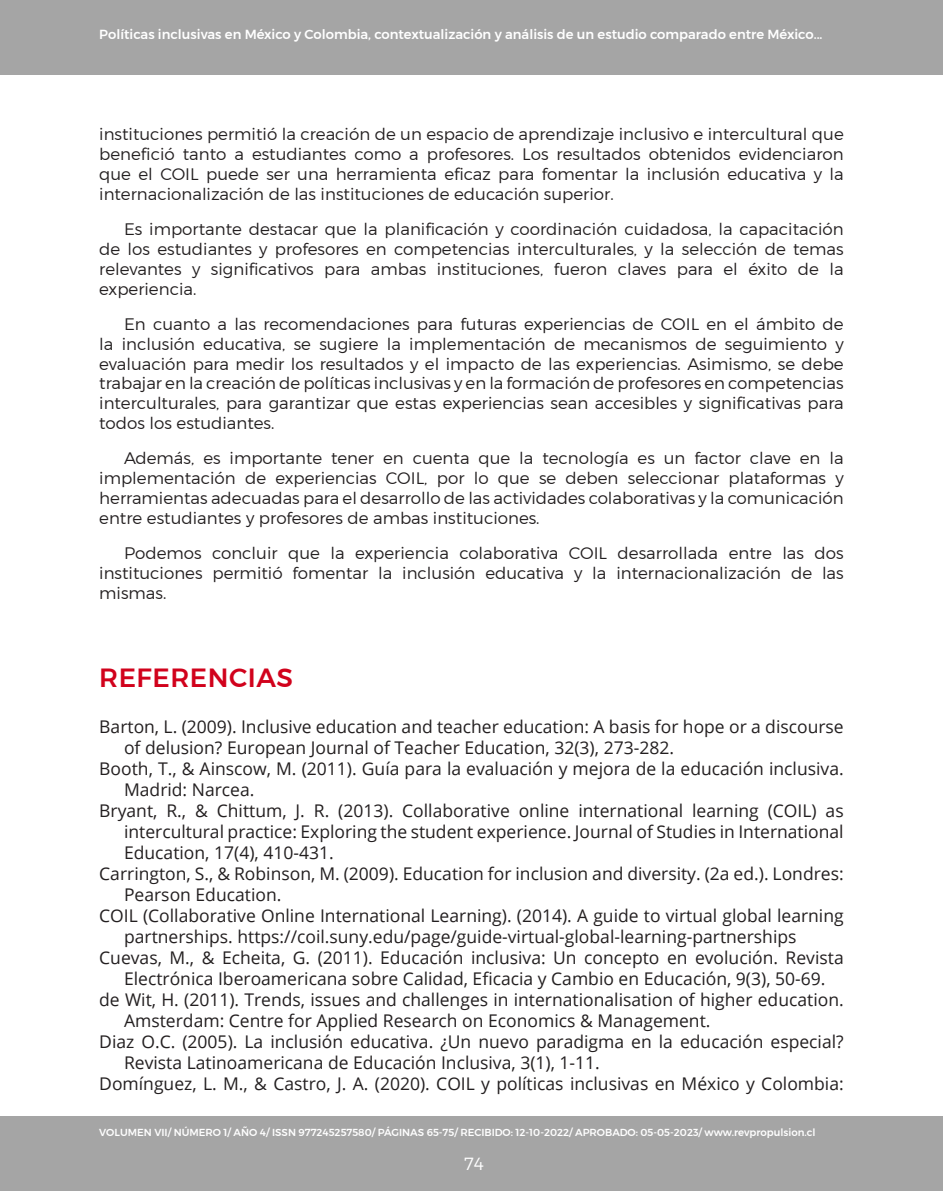
<style>
.page{position:relative;width:943px;height:1191px;background:#fff}
.page>*{position:absolute;margin:0;border:0;box-sizing:border-box;transform-origin:0 0}
._06_titulos_en_rojo{font:500 26.25px "Montserrat";letter-spacing:.02em;color:#d1021c}
._09_parrafo_referencias{font:17.5px/21px "Open Sans";color:#231f20}
.t1{font:300 17.5px "Montserrat";color:#fff}
._07_parrafo_texto_articulo{font:300 16.62px/19.9px "Montserrat";color:#231f20;text-align:justify}
.t2{font:500 13.12px "Montserrat";color:#fff}
.t3{font:500 10.15px "Montserrat";color:#fff}
</style>
<div class="page">
<div style="left:0;top:0;width:943px;height:74px;background:#a5a5a5"></div>
<div style="left:0;top:1116px;width:943px;height:75px;background:#a5a5a5"></div>
<p class="t2" style="left:99px;top:26px;width:724px">Políticas inclusivas en México y Colombia, contextualización y análisis de un estudio comparado entre México...</p>
<p class="_07_parrafo_texto_articulo" style="left:99px;top:124px;width:746px">instituciones permitió la creación de un espacio de aprendizaje inclusivo e intercultural que benefició tanto a estudiantes como a profesores. Los resultados obtenidos evidenciaron que el COIL puede ser una herramienta eficaz para fomentar la inclusión educativa y la internacionalización de las instituciones de educación superior.</p>
<p class="_07_parrafo_texto_articulo" style="left:99px;top:219px;width:746px;text-indent:25px">Es importante destacar que la planificación y coordinación cuidadosa, la capacitación de los estudiantes y profesores en competencias interculturales, y la selección de temas relevantes y significativos para ambas instituciones, fueron claves para el éxito de la experiencia.</p>
<p class="_07_parrafo_texto_articulo" style="left:99px;top:313px;width:746px;text-indent:25px">En cuanto a las recomendaciones para futuras experiencias de COIL en el ámbito de la inclusión educativa, se sugiere la implementación de mecanismos de seguimiento y evaluación para medir los resultados y el impacto de las experiencias. Asimismo, se debe trabajar en la creación de políticas inclusivas y en la formación de profesores en competencias interculturales, para garantizar que estas experiencias sean accesibles y significativas para todos los estudiantes.</p>
<p class="_07_parrafo_texto_articulo" style="left:99px;top:448px;width:746px;text-indent:25px">Además, es importante tener en cuenta que la tecnología es un factor clave en la implementación de experiencias COIL, por lo que se deben seleccionar plataformas y herramientas adecuadas para el desarrollo de las actividades colaborativas y la comunicación entre estudiantes y profesores de ambas instituciones.</p>
<p class="_07_parrafo_texto_articulo" style="left:99px;top:543px;width:746px;text-indent:25px">Podemos concluir que la experiencia colaborativa COIL desarrollada entre las dos instituciones permitió fomentar la inclusión educativa y la internacionalización de las mismas.</p>
<p class="_06_titulos_en_rojo" style="left:99px;top:662px;width:195px">REFERENCIAS</p>
<p class="_09_parrafo_referencias" style="left:124px;top:716px;width:721px;text-indent:-25px">Barton, L. (2009). Inclusive education and teacher education: A basis for hope or a discourse of delusion? European Journal of Teacher Education, 32(3), 273-282.</p>
<p class="_09_parrafo_referencias" style="left:124px;top:758px;width:721px;text-indent:-25px">Booth, T., &amp; Ainscow, M. (2011). Guía para la evaluación y mejora de la educación inclusiva.<br>Madrid: Narcea.</p>
<p class="_09_parrafo_referencias" style="left:124px;top:800px;width:721px;text-align:justify;text-indent:-25px">Bryant, R., &amp; Chittum, J. R. (2013). Collaborative online international learning (COIL) as intercultural practice: Exploring the student experience. Journal of Studies in International Education, 17(4), 410-431.</p>
<p class="_09_parrafo_referencias" style="left:124px;top:863px;width:721px;text-indent:-25px">Carrington, S., &amp; Robinson, M. (2009). Education for inclusion and diversity. (2a ed.). Londres:<br>Pearson Education.</p>
<p class="_09_parrafo_referencias" style="left:124px;top:905px;width:721px;text-indent:-25px">COIL (Collaborative Online International Learning). (2014). A guide to virtual global learning partnerships. https://coil.suny.edu/page/guide-virtual-global-learning-partnerships</p>
<p class="_09_parrafo_referencias" style="left:99px;top:947px;width:746px;text-align:center">Cuevas, M., &amp; Echeita, G. (2011). Educación inclusiva: Un concepto en evolución. Revista<br>Electrónica Iberoamericana sobre Calidad, Eficacia y Cambio en Educación, 9(3), 50-69.</p>
<p class="_09_parrafo_referencias" style="left:124px;top:989px;width:721px;text-indent:-25px">de Wit, H. (2011). Trends, issues and challenges in internationalisation of higher education.<br>Amsterdam: Centre for Applied Research on Economics &amp; Management.</p>
<p class="_09_parrafo_referencias" style="left:124px;top:1031px;width:721px;text-indent:-25px">Diaz O.C. (2005). La inclusión educativa. ¿Un nuevo paradigma en la educación especial?<br>Revista Latinoamericana de Educación Inclusiva, 3(1), 1-11.</p>
<p class="_09_parrafo_referencias" style="left:99px;top:1073px;width:746px">Domínguez, L. M., &amp; Castro, J. A. (2020). COIL y políticas inclusivas en México y Colombia:</p>
<p class="t3" style="left:99px;top:1126px;width:718px">VOLUMEN VII/ NÚMERO 1/ AÑO 4/ ISSN 977245257580/ PÁGINAS 65-75/ RECIBIDO: 12-10-2022/ APROBADO: 05-05-2023/ www.revpropulsion.cl</p>
<p class="t1" style="left:464px;top:1152px;width:21px">74</p>
</div>
